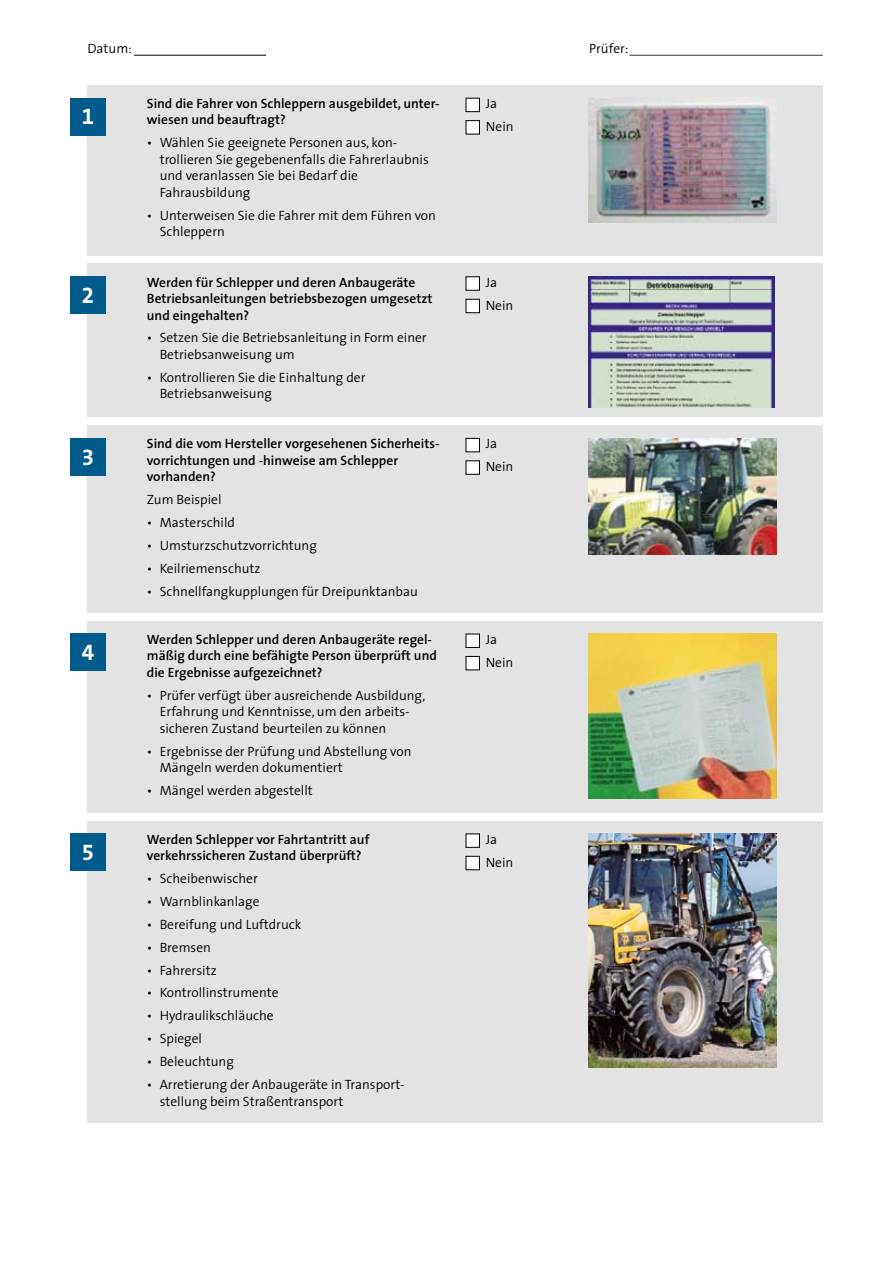
<style>
.page{position:relative;width:893px;height:1263px;background:#fff}
.page>*{position:absolute;margin:0;border:0;box-sizing:border-box;transform-origin:0 0}
.t1{font:700 22.5px "BG Thesis";color:#fff}
.t2{font:300 13.5px/16.5px "BG Thesis";color:#000}
.t3{font:600 13.5px/16.5px "BG Thesis";color:#000}
</style>
<div class="page">
<div style="left:87px;top:264px;width:736px;height:153px;background:#e3e3e4"></div>
<img style="left:589px;top:276px;width:186px;height:131px">
<div style="left:70px;top:276px;width:36px;height:38px;background:#005a8c"></div>
<div style="left:466px;top:277px;width:13px;height:13px;background:#fff"></div>
<div style="left:466px;top:299px;width:13px;height:14px;background:#fff"></div>
<div style="left:466px;top:299px;width:14px;height:14px;border:1px solid #000"></div>
<div style="left:87px;top:425px;width:736px;height:187px;background:#e3e3e4"></div>
<div style="left:70px;top:438px;width:36px;height:37px;background:#005a8c"></div>
<img style="left:589px;top:438px;width:187px;height:116px">
<div style="left:466px;top:438px;width:13px;height:14px;background:#fff"></div>
<div style="left:466px;top:438px;width:14px;height:14px;border:1px solid #000"></div>
<div style="left:466px;top:461px;width:13px;height:13px;background:#fff"></div>
<div style="left:466px;top:460px;width:14px;height:15px;border:1px solid #000"></div>
<div style="left:87px;top:85px;width:736px;height:170px;background:#e3e3e4"></div>
<div style="left:70px;top:98px;width:36px;height:37px;background:#005a8c"></div>
<img style="left:589px;top:98px;width:187px;height:124px">
<div style="left:466px;top:98px;width:13px;height:14px;background:#fff"></div>
<div style="left:466px;top:98px;width:14px;height:14px;border:1px solid #000"></div>
<div style="left:466px;top:121px;width:13px;height:13px;background:#fff"></div>
<div style="left:466px;top:120px;width:14px;height:14px;border:1px solid #000"></div>
<div style="left:87px;top:821px;width:736px;height:302px;background:#e3e3e4"></div>
<div style="left:70px;top:833px;width:36px;height:38px;background:#005a8c"></div>
<img style="left:589px;top:833px;width:187px;height:234px">
<div style="left:466px;top:834px;width:13px;height:13px;background:#fff"></div>
<div style="left:466px;top:833px;width:14px;height:15px;border:1px solid #000"></div>
<div style="left:466px;top:856px;width:13px;height:14px;background:#fff"></div>
<div style="left:466px;top:856px;width:14px;height:14px;border:1px solid #000"></div>
<div style="left:87px;top:621px;width:736px;height:191px;background:#e3e3e4"></div>
<img style="left:589px;top:634px;width:187px;height:164px">
<div style="left:70px;top:634px;width:36px;height:37px;background:#005a8c"></div>
<div style="left:466px;top:634px;width:13px;height:13px;background:#fff"></div>
<div style="left:466px;top:634px;width:14px;height:14px;border:1px solid #000"></div>
<div style="left:466px;top:656px;width:13px;height:14px;background:#fff"></div>
<div style="left:466px;top:656px;width:14px;height:14px;border:1px solid #000"></div>
<hr style="left:134px;top:55px;width:132px;height:1px;background:#000">
<hr style="left:629px;top:55px;width:194px;height:1px;background:#000">
<p class="t2" style="left:87px;top:40px;width:46px">Datum:</p>
<p class="t2" style="left:589px;top:40px;width:41px">Prüfer:</p>
<p class="t3" style="left:147px;top:95px;width:294px">Sind die Fahrer von Schleppern ausgebildet, unter&shy;wiesen und beauftragt?</p>
<p class="t2" style="left:160px;top:135px;width:271px;text-indent:-13px">• Wählen Sie geeignete Personen aus, kon&shy;trollieren Sie gegebenenfalls die Fahrerlaubnis und veranlassen Sie bei Bedarf die Fahrausbildung</p>
<p class="t2" style="left:160px;top:207px;width:278px;text-indent:-13px">• Unterweisen Sie die Fahrer mit dem Führen von<br>Schleppern</p>
<h1 class="t1" style="left:82px;top:102px;width:14px">1</h1>
<p class="t2" style="left:486px;top:92px;width:29px;line-height:22.6px">Ja<br>Nein</p>
<p class="t3" style="left:147px;top:274px;width:287px">Werden für Schlepper und deren Anbaugeräte<br>Betriebsanleitungen betriebsbezogen umgesetzt und eingehalten?</p>
<p class="t2" style="left:160px;top:330px;width:269px;text-indent:-13px">• Setzen Sie die Betriebsanleitung in Form einer<br>Betriebsanweisung um</p>
<p class="t2" style="left:160px;top:369px;width:207px;text-indent:-13px">• Kontrollieren Sie die Einhaltung der<br>Betriebsanweisung</p>
<h1 class="t1" style="left:82px;top:281px;width:14px">2</h1>
<p class="t2" style="left:486px;top:271px;width:29px;line-height:22.6px">Ja<br>Nein</p>
<h1 class="t1" style="left:82px;top:442px;width:14px">3</h1>
<p class="t3" style="left:147px;top:435px;width:294px">Sind die vom Hersteller vorgesehenen Sicherheits&shy;vorrichtungen und -hinweise am Schlepper vorhanden?</p>
<p class="t2" style="left:147px;top:491px;width:76px">Zum Beispiel</p>
<p class="t2" style="left:147px;top:514px;width:90px">• Masterschild</p>
<p class="t2" style="left:147px;top:537px;width:171px">• Umsturzschutzvorrichtung</p>
<p class="t2" style="left:147px;top:560px;width:115px">• Keilriemenschutz</p>
<p class="t2" style="left:147px;top:583px;width:272px">• Schnellfangkupplungen für Dreipunktanbau</p>
<p class="t2" style="left:486px;top:433px;width:29px;line-height:22.6px">Ja<br>Nein</p>
<p class="t3" style="left:147px;top:631px;width:291px">Werden Schlepper und deren Anbaugeräte regel&shy;mäßig durch eine befähigte Person überprüft und die Ergebnisse aufgezeichnet?</p>
<p class="t2" style="left:160px;top:687px;width:267px;text-indent:-13px">• Prüfer verfügt über ausreichende Ausbildung,<br>Erfahrung und Kenntnisse, um den arbeits&shy;sicheren Zustand beurteilen zu können</p>
<p class="t2" style="left:160px;top:743px;width:253px;text-indent:-13px">• Ergebnisse der Prüfung und Abstellung von<br>Mängeln werden dokumentiert</p>
<p class="t2" style="left:147px;top:782px;width:167px">• Mängel werden abgestellt</p>
<h1 class="t1" style="left:82px;top:638px;width:14px">4</h1>
<p class="t2" style="left:486px;top:628px;width:29px;line-height:22.6px">Ja<br>Nein</p>
<h1 class="t1" style="left:82px;top:838px;width:14px">5</h1>
<p class="t3" style="left:147px;top:831px;width:224px">Werden Schlepper vor Fahrtantritt auf verkehrssicheren Zustand überprüft?</p>
<p class="t2" style="left:147px;top:870px;width:112px">• Scheibenwischer</p>
<p class="t2" style="left:147px;top:893px;width:114px">• Warnblinkanlage</p>
<p class="t2" style="left:147px;top:916px;width:156px">• Bereifung und Luftdruck</p>
<p class="t2" style="left:147px;top:939px;width:66px">• Bremsen</p>
<p class="t2" style="left:147px;top:962px;width:71px">• Fahrersitz</p>
<p class="t2" style="left:147px;top:985px;width:133px">• Kontrollinstrumente</p>
<p class="t2" style="left:147px;top:1008px;width:128px">• Hydraulikschläuche</p>
<p class="t2" style="left:147px;top:1030px;width:57px">• Spiegel</p>
<p class="t2" style="left:147px;top:1053px;width:88px">• Beleuchtung</p>
<p class="t2" style="left:160px;top:1076px;width:247px;text-indent:-13px">• Arretierung der Anbaugeräte in Transport&shy;stellung beim Straßentransport</p>
<p class="t2" style="left:486px;top:828px;width:29px;line-height:22.6px">Ja<br>Nein</p>
</div>
